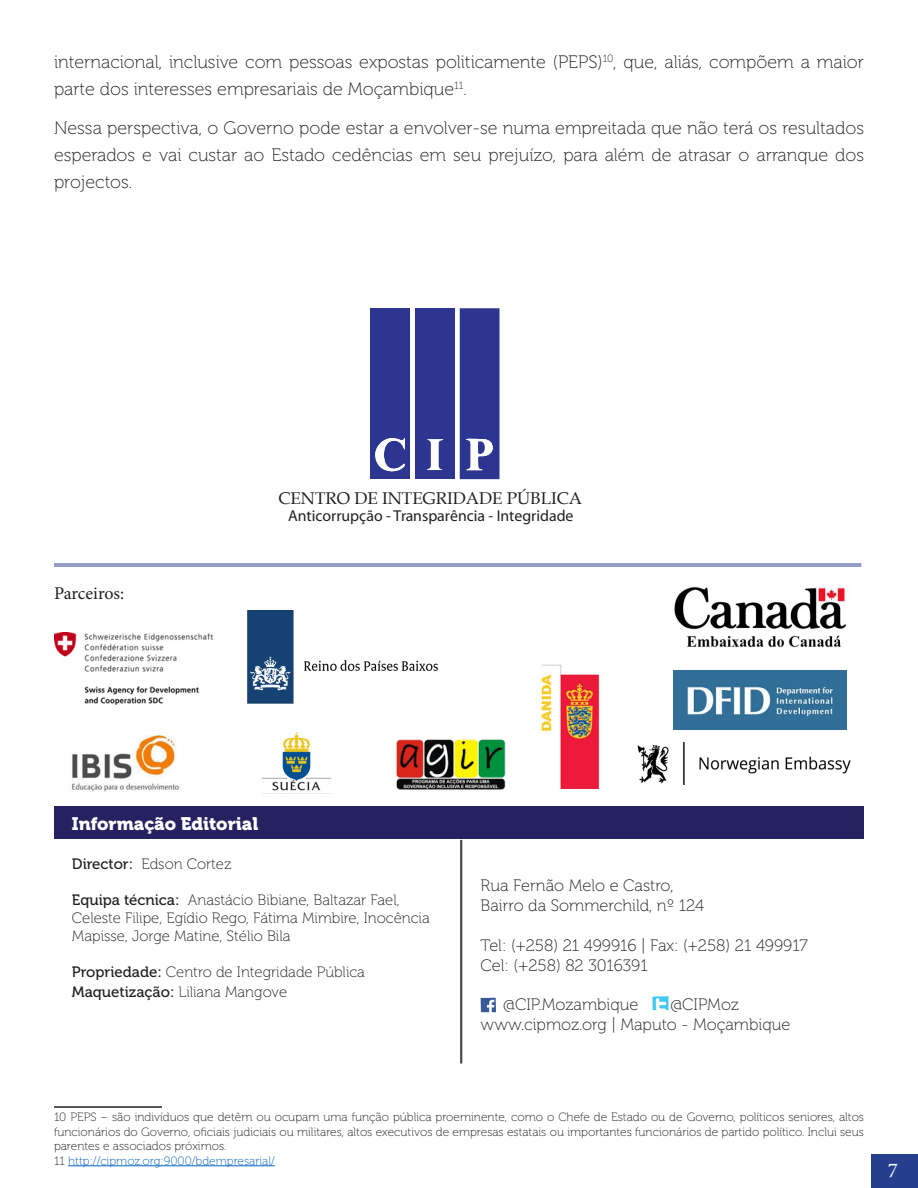
<style>
.page{position:relative;width:918px;height:1188px;background:#fff}
.page>*{position:absolute;margin:0;border:0;box-sizing:border-box;transform-origin:0 0}
.t1{font:21px "Minion Pro";color:#fff}
.t2{font:18px/27px "Museo 100";color:#231f20}
.t3{font:18px "Museo 900";color:#fff}
.t4{font:18px "Minion Pro";letter-spacing:-.005em;color:#231f20}
.t5{font:16.95px "Book Antiqua";color:#231f20}
.t6{font:16.5px/19.8px "Museo 100";color:#231f20}
.t7{font:15.75px "Myriad Pro";color:#231f20}
.t8{font:15px/18px "Museo 100";color:#231f20}
.t9{font:12px/14.4px "Museo 100";color:#231f20;text-align:justify}
.t10{font:12px "Museo 100";color:#0563c1}
.s1{font-family:"Museo 500"}
.s2{color:#231f20}
</style>
<div class="page">
<div style="left:871px;top:1154px;width:47px;height:34px;background:#253f8e"></div>
<hr style="left:54px;top:1106px;width:108px;height:2px;background:#231f20">
<hr style="left:68px;top:1165px;width:207px;height:1px;background:#0563c1">
<hr style="left:54px;top:564px;width:807px;height:1px;background:#253f8e">
<hr style="left:54px;top:566px;width:807px;height:1px;background:#253f8e">
<img style="left:396px;top:739px;width:110px;height:51px">
<img style="left:637px;top:743px;width:214px;height:41px">
<img style="left:72px;top:736px;width:107px;height:56px">
<img style="left:262px;top:732px;width:70px;height:62px">
<img style="left:54px;top:633px;width:159px;height:72px">
<hr style="left:462px;top:840px;width:1px;height:223px;background:#231f20">
<hr style="left:461px;top:840px;width:1px;height:223px;background:#231f20">
<div style="left:415px;top:308px;width:40px;height:171px;background:#2c3691"></div>
<svg style="left:427px;top:439px;width:16px;height:31px"></svg>
<div style="left:370px;top:308px;width:40px;height:171px;background:#2c3691"></div>
<svg style="left:375px;top:438px;width:30px;height:34px"></svg>
<svg style="left:460px;top:308px;width:39px;height:171px;background:#394298"></svg>
<img style="left:481px;top:998px;width:15px;height:14px">
<img style="left:652px;top:996px;width:16px;height:14px">
<div style="left:54px;top:806px;width:810px;height:32px;background:#262161"></div>
<img style="left:247px;top:611px;width:191px;height:93px">
<img style="left:674px;top:671px;width:173px;height:58px">
<img style="left:540px;top:665px;width:60px;height:124px">
<img style="left:674px;top:586px;width:173px;height:62px">
<p class="t2" style="left:54px;top:48px;width:812px">internacional, inclusive com pessoas expostas politicamente (PEPS)<sup>10</sup>, que, aliás, compõem a maior parte dos interesses empresariais de Moçambique<sup>11</sup>.</p>
<p class="t2" style="left:54px;top:114px;width:812px;text-align:justify">Nessa perspectiva, o Governo pode estar a envolver-se numa empreitada que não terá os resultados esperados e vai custar ao Estado cedências em seu prejuízo, para além de atrasar o arranque dos projectos.</p>
<p class="t4" style="left:54px;top:581px;width:72px">Parceiros:</p>
<p class="t5" style="left:279px;top:486px;width:305px">CENTRO DE INTEGRIDADE PÚBLICA</p>
<p class="t7" style="left:288px;top:507px;width:287px">Anticorrupção - Transparência - Integridade</p>
<p class="t3" style="left:72px;top:813px;width:188px">Informação Editorial</p>
<p class="t8" style="left:72px;top:856px;width:161px"><span class="s1">Director:</span> Edson Cortez</p>
<p class="t8" style="left:72px;top:892px;width:329px"><span class="s1">Equipa técnica:</span> Anastácio Bibiane, Baltazar Fael,</p>
<p class="t8" style="left:72px;top:910px;width:359px">Celeste Filipe, Egídio Rego, Fátima Mimbire, Inocência<br>Mapisse, Jorge Matine, Stélio Bila</p>
<p class="t8" style="left:72px;top:964px;width:295px"><span class="s1">Propriedade:</span> Centro de Integridade Pública</p>
<p class="t8" style="left:72px;top:983px;width:217px"><span class="s1">Maquetização:</span> Liliana Mangove</p>
<p class="t6" style="left:481px;top:876px;width:195px">Rua Fernão Melo e Castro,</p>
<p class="t6" style="left:481px;top:896px;width:225px">Bairro da Sommerchild, nº 124</p>
<p class="t6" style="left:481px;top:936px;width:329px">Tel: (+258) 21 499916 | Fax: (+258) 21 499917<br>Cel: (+258) 82 3016391</p>
<p class="t6" style="left:503px;top:995px;width:137px">@CIP.Mozambique</p>
<p class="t6" style="left:670px;top:995px;width:70px">@CIPMoz</p>
<p class="t6" style="left:481px;top:1015px;width:311px">www.cipmoz.org | Maputo - Moçambique</p>
<p class="t9" style="left:54px;top:1110px;width:812px">10 PEPS – são indivíduos que detêm ou ocupam uma função pública proeminente, como o Chefe de Estado ou de Governo, políticos seniores, altos funcionários do Governo, oficiais judiciais ou militares, altos executivos de empresas estatais ou importantes funcionários de partido político. Inclui seus parentes e associados próximos.</p>
<p class="t10" style="left:54px;top:1154px;width:222px"><span class="s2">11</span> http://cipmoz.org:9000/bdempresarial/</p>
<p class="t1" style="left:888px;top:1156px;width:12px">7</p>
</div>
